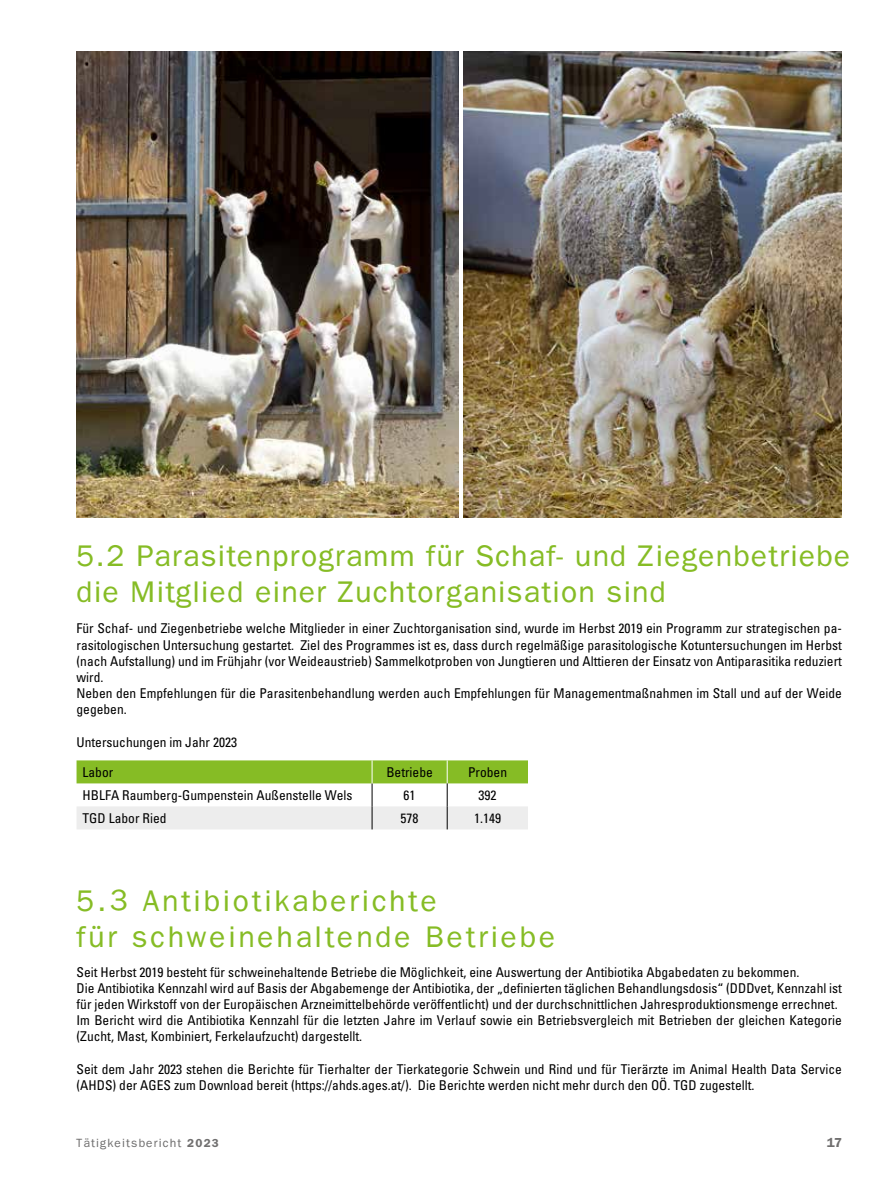
<style>
.page{position:relative;width:893px;height:1191px;background:#fff}
.page>*{position:absolute;margin:0;border:0;box-sizing:border-box;transform-origin:0 0}
.t1{font:30px/36px "Franklin Gothic";letter-spacing:.05em;color:#86bc25}
.t2{font:30px/36px "Franklin Gothic";letter-spacing:.1em;color:#86bc25}
.t3{font:condensed 13.5px/16.2px "Univers";color:#000}
.t4{font:600 13.5px "Franklin Gothic";color:#706f6f}
.t5{font:12px "Franklin Gothic";letter-spacing:.1em;color:#706f6f}
.s1{font-weight:600}
</style>
<div class="page">
<svg style="left:77px;top:760px;width:451px;height:69px"></svg>
<img style="left:77px;top:51px;width:381px;height:467px">
<img style="left:463px;top:51px;width:379px;height:467px">
<h1 class="t1" style="left:77px;top:537px;width:775px">5.2 Parasitenprogramm für Schaf- und Ziegenbetriebe die Mitglied einer Zuchtorganisation sind</h1>
<p class="t3" style="left:77px;top:620px;width:767px">Für Schaf- und Ziegenbetriebe welche Mitglieder in einer Zuchtorganisation sind, wurde im Herbst 2019 ein Programm zur strategischen pa&shy;rasitologischen Untersuchung gestartet. Ziel des Programmes ist es, dass durch regelmäßige parasitologische Kotuntersuchungen im Herbst (nach Aufstallung) und im Frühjahr (vor Weideaustrieb) Sammelkotproben von Jungtieren und Alttieren der Einsatz von Antiparasitika reduziert wird.<br>Neben den Empfehlungen für die Parasitenbehandlung werden auch Empfehlungen für Managementmaßnahmen im Stall und auf der Weide gegeben.</p>
<p class="t3" style="left:77px;top:733px;width:162px">Untersuchungen im Jahr 2023</p>
<p class="t3" style="left:83px;top:764px;width:32px">Labor</p>
<p class="t3" style="left:386px;top:764px;width:48px">Betriebe</p>
<p class="t3" style="left:468px;top:764px;width:41px">Proben</p>
<p class="t3" style="left:83px;top:787px;width:271px">HBLFA Raumberg-Gumpenstein Außenstelle Wels</p>
<p class="t3" style="left:404px;top:787px;width:13px">61</p>
<p class="t3" style="left:479px;top:787px;width:19px">392</p>
<p class="t3" style="left:83px;top:810px;width:85px">TGD Labor Ried</p>
<p class="t3" style="left:401px;top:810px;width:19px">578</p>
<p class="t3" style="left:474px;top:810px;width:28px">1.149</p>
<h1 class="t2" style="left:77px;top:882px;width:480px">5.3 Antibiotikaberichte<br>für schweinehaltende Betriebe</h1>
<p class="t3" style="left:77px;top:963px;width:767px">Seit Herbst 2019 besteht für schweinehaltende Betriebe die Möglichkeit, eine Auswertung der Antibiotika Abgabedaten zu bekommen.<br>Die Antibiotika Kennzahl wird auf Basis der Abgabemenge der Antibiotika, der „definierten täglichen Behandlungsdosis“ (DDDvet, Kennzahl ist für jeden Wirkstoff von der Europäischen Arzneimittelbehörde veröffentlicht) und der durchschnittlichen Jahresproduktionsmenge errechnet.<br>Im Bericht wird die Antibiotika Kennzahl für die letzten Jahre im Verlauf sowie ein Betriebsvergleich mit Betrieben der gleichen Kategorie (Zucht, Mast, Kombiniert, Ferkelaufzucht) dargestellt.</p>
<p class="t3" style="left:77px;top:1060px;width:767px">Seit dem Jahr 2023 stehen die Berichte für Tierhalter der Tierkategorie Schwein und Rind und für Tierärzte im Animal Health Data Service (AHDS) der AGES zum Download bereit (https://ahds.ages.at/). Die Berichte werden nicht mehr durch den OÖ. TGD zugestellt.</p>
<p class="t5" style="left:77px;top:1136px;width:144px">Tätigkeitsbericht <span class="s1">2023</span></p>
<p class="t4" style="left:827px;top:1134px;width:17px">17</p>
</div>
